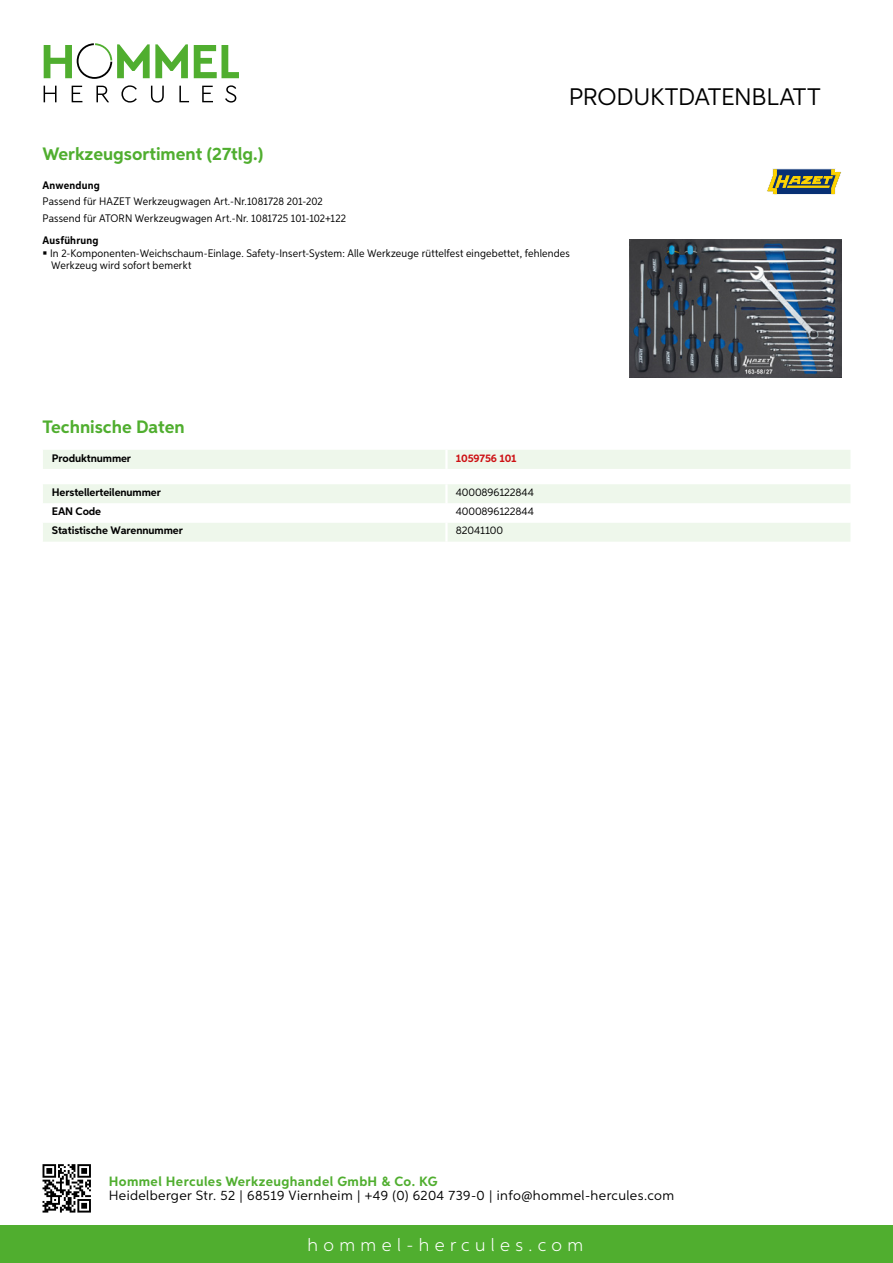
<style>
.page{position:relative;width:893px;height:1263px;background:#fff}
.page>*{position:absolute;margin:0;border:0;box-sizing:border-box;transform-origin:0 0}
.t1{font:24px "Aspira";letter-spacing:-.01em;color:#000}
.t2{font:700 18px "Aspira";color:#50ae2f}
.t3{font:300 18px "Aspira";letter-spacing:.3em;color:#fff}
.t4{font:13.5px "Aspira";letter-spacing:.03em;color:#000}
.t5{font:700 13.5px "Aspira";letter-spacing:.03em;color:#50ae2f}
.t6{font:10.95px/17.5px "Aspira Nar";letter-spacing:.015em;color:#000}
.t7{font:700 10.95px "Aspira";letter-spacing:-.01em;color:#000}
.t8{font:10.95px "Aspira";letter-spacing:-.01em;color:#000}
.t9{font:700 10.95px "Aspira Nar";letter-spacing:.02em;color:#000}
.t10{font:700 10.95px "Aspira";letter-spacing:-.01em;color:#cd1013}
</style>
<div class="page">
<div style="left:0;top:1226px;width:893px;height:37px;background:#50ae2f"></div>
<svg style="left:43px;top:1164px;width:48px;height:48px"></svg>
<svg style="left:194px;top:45px;width:45px;height:33px"></svg>
<svg style="left:44px;top:43px;width:144px;height:36px"></svg>
<svg style="left:44px;top:86px;width:13px;height:16px"></svg>
<svg style="left:72px;top:86px;width:10px;height:16px"></svg>
<svg style="left:96px;top:86px;width:13px;height:16px"></svg>
<svg style="left:121px;top:85px;width:16px;height:18px"></svg>
<svg style="left:151px;top:86px;width:13px;height:17px"></svg>
<svg style="left:179px;top:86px;width:10px;height:16px"></svg>
<svg style="left:202px;top:86px;width:11px;height:16px"></svg>
<svg style="left:225px;top:85px;width:11px;height:18px"></svg>
<div style="left:43px;top:450px;width:807px;height:19px;background:#eef7eb"></div>
<hr style="left:445px;top:450px;width:3px;height:19px;background:#fff">
<svg style="left:43px;top:484px;width:807px;height:58px"></svg>
<hr style="left:445px;top:522px;width:3px;height:20px;background:#fff">
<img style="left:629px;top:239px;width:213px;height:138px">
<svg style="left:767px;top:168px;width:75px;height:27px"></svg>
<h1 class="t1" style="left:569px;top:82px;width:253px">Produktdatenblatt</h1>
<h2 class="t2" style="left:43px;top:142px;width:222px">Werkzeugsortiment (27tlg.)</h2>
<p class="t9" style="left:43px;top:179px;width:59px">Anwendung</p>
<p class="t6" style="left:43px;top:192px;width:305px">Passend für HAZET Werkzeugwagen Art.-Nr.1081728 201-202<br>Passend für ATORN Werkzeugwagen Art.-Nr. 1081725 101-102+122</p>
<p class="t9" style="left:43px;top:234px;width:58px">Ausführung</p>
<p class="t6" style="left:50px;top:247px;width:521px;line-height:12px">In 2-Komponenten-Weichschaum-Einlage. Safety-Insert-System: Alle Werkzeuge rüttelfest eingebettet, fehlendes<br>Werkzeug wird sofort bemerkt</p>
<h2 class="t2" style="left:43px;top:416px;width:144px">Technische Daten</h2>
<p class="t7" style="left:52px;top:451px;width:81px">Produktnummer</p>
<p class="t10" style="left:456px;top:451px;width:62px">1059756 101</p>
<p class="t7" style="left:52px;top:486px;width:111px">Herstellerteilenummer</p>
<p class="t8" style="left:456px;top:486px;width:80px">4000896122844</p>
<p class="t7" style="left:52px;top:505px;width:51px">EAN Code</p>
<p class="t8" style="left:456px;top:505px;width:80px">4000896122844</p>
<p class="t7" style="left:52px;top:524px;width:132px">Statistische Warennummer</p>
<p class="t8" style="left:456px;top:524px;width:49px">82041100</p>
<p class="t5" style="left:109px;top:1172px;width:330px">Hommel Hercules Werkzeughandel GmbH &amp; Co. KG</p>
<p class="t4" style="left:109px;top:1187px;width:567px">Heidelberger Str. 52 | 68519 Viernheim | +49 (0) 6204 739-0 | info@hommel-hercules.com</p>
<h2 class="t3" style="left:307px;top:1234px;width:277px">hommel-hercules.com</h2>
</div>
